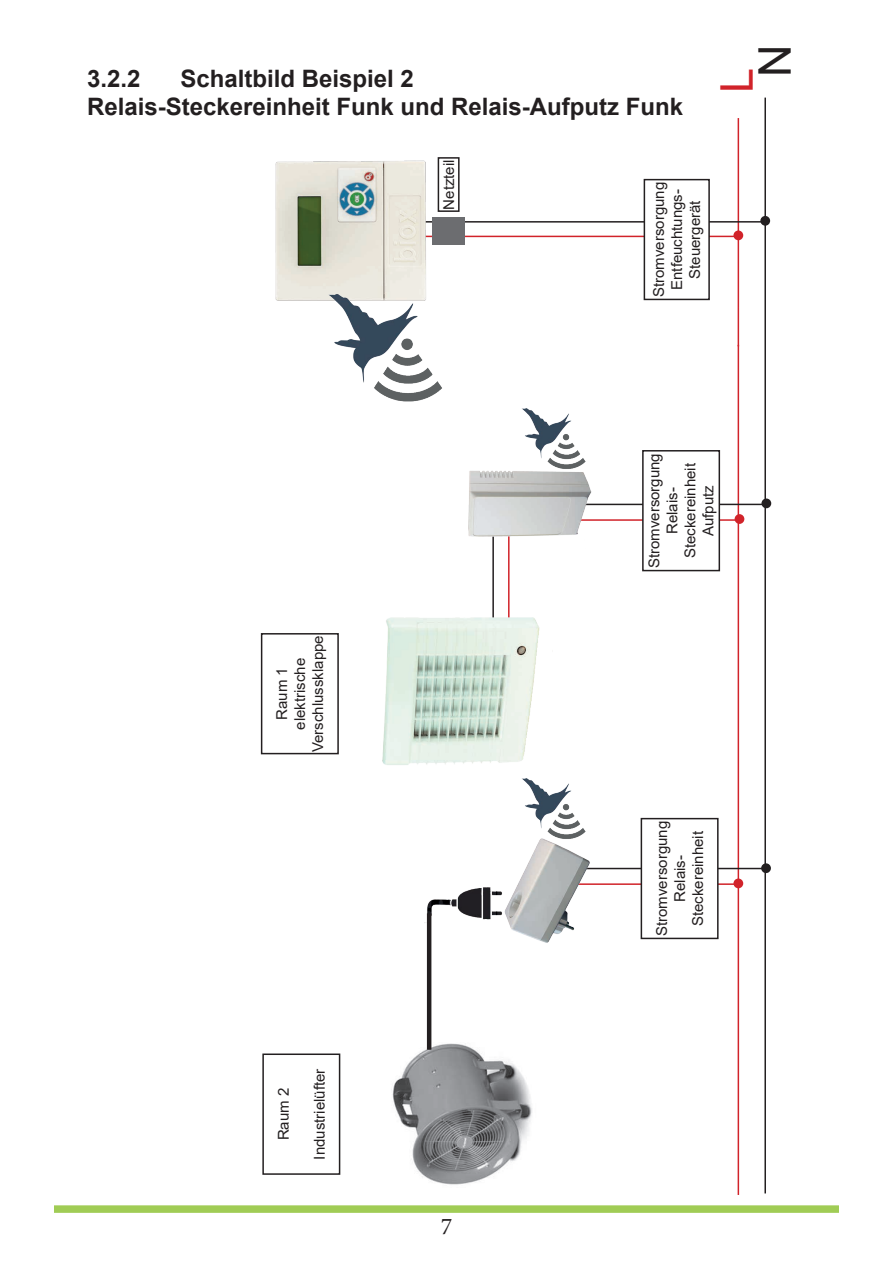
<style>
.page{position:relative;width:893px;height:1263px;background:#fff}
.page>*{position:absolute;margin:0;border:0;box-sizing:border-box;transform-origin:0 0}
.t1{font:45px "Arial";color:#d1232a}
.t2{font:45px "Arial";color:#231f20}
.t3{font:700 24px/28.8px "Arial";color:#231f20}
.t4{font:24px "Minion Pro";color:#231f20}
.t5{font:15px/18px "Arial";color:#231f20;text-align:center}
</style>
<div class="page">
<hr style="left:508px;top:524px;width:2px;height:185px;background:#d1232a">
<hr style="left:492px;top:498px;width:2px;height:197px;background:#231f20">
<hr style="left:738px;top:345px;width:1px;height:850px;background:#d1232a">
<hr style="left:556px;top:519px;width:184px;height:2px;background:#d1232a">
<hr style="left:764px;top:98px;width:2px;height:1095px;background:#231f20">
<hr style="left:570px;top:504px;width:196px;height:1px;background:#231f20">
<hr style="left:738px;top:308px;width:1px;height:38px;background:#d1232a">
<div style="left:735px;top:514px;width:9px;height:10px;background:#d1232a;border-radius:50%"></div>
<div style="left:761px;top:498px;width:10px;height:10px;background:#231f20;border-radius:50%"></div>
<div style="left:261px;top:633px;width:78px;height:121px;border:2px solid #231f20"></div>
<div style="left:262px;top:1053px;width:78px;height:122px;border:2px solid #231f20"></div>
<div style="left:733px;top:878px;width:10px;height:10px;background:#d1232a;border-radius:50%"></div>
<div style="left:761px;top:863px;width:10px;height:10px;background:#231f20;border-radius:50%"></div>
<div style="left:54px;top:1205px;width:785px;height:8px;background:#a0cc55"></div>
<div style="left:733px;top:230px;width:10px;height:10px;background:#d1232a;border-radius:50%"></div>
<div style="left:760px;top:216px;width:10px;height:10px;background:#231f20;border-radius:50%"></div>
<hr style="left:738px;top:118px;width:1px;height:190px;background:#d1232a">
<img style="left:522px;top:408px;width:50px;height:38px">
<img style="left:547px;top:432px;width:28px;height:14px">
<img style="left:382px;top:606px;width:158px;height:159px">
<hr style="left:554px;top:883px;width:184px;height:2px;background:#d1232a">
<hr style="left:567px;top:868px;width:197px;height:1px;background:#231f20">
<div style="left:641px;top:819px;width:77px;height:119px;background:#fff"></div>
<div style="left:641px;top:818px;width:78px;height:121px;border:2px solid #231f20"></div>
<img style="left:511px;top:838px;width:89px;height:105px">
<img style="left:392px;top:1027px;width:140px;height:158px">
<img style="left:522px;top:778px;width:50px;height:50px">
<img style="left:547px;top:802px;width:39px;height:39px">
<div style="left:643px;top:451px;width:76px;height:120px;background:#fff"></div>
<div style="left:642px;top:450px;width:78px;height:121px;border:2px solid #231f20"></div>
<img style="left:424px;top:883px;width:89px;height:46px">
<hr style="left:427px;top:913px;width:4px;height:137px;background:#231f20">
<img style="left:468px;top:446px;width:132px;height:110px">
<hr style="left:335px;top:236px;width:404px;height:1px;background:#d1232a">
<hr style="left:314px;top:221px;width:451px;height:2px;background:#231f20">
<div style="left:432px;top:217px;width:33px;height:28px;background:#6c6d70"></div>
<div style="left:438px;top:157px;width:22px;height:55px;border:2px solid #231f20"></div>
<img style="left:275px;top:160px;width:157px;height:141px">
<div style="left:644px;top:180px;width:65px;height:119px;background:#fff"></div>
<div style="left:644px;top:179px;width:66px;height:121px;border:2px solid #231f20"></div>
<img style="left:325px;top:285px;width:98px;height:98px">
<img style="left:374px;top:336px;width:68px;height:66px">
<h2 class="t3" style="left:87px;top:64px;width:598px;text-indent:93px">Schaltbild Beispiel 2<br>Relais-Steckereinheit Funk und Relais-Aufputz Funk</h2>
<h2 class="t3" style="left:87px;top:64px;width:55px">3.2.2</h2>
<p class="t5" style="left:440px;top:210px;width:52px;rotate:-90deg">Netzteil</p>
<p class="t5" style="left:650px;top:297px;width:117px;rotate:-90deg">Stromversorgung<br>Entfeuchtungs-<br>Steuergerät</p>
<h1 class="t2" style="left:744px;top:77px;width:34px;rotate:-90deg">N</h1>
<h1 class="t1" style="left:706px;top:93px;width:27px;rotate:-90deg">L</h1>
<p class="t5" style="left:273px;top:752px;width:118px;rotate:-90deg">Raum 1 elektrische<br>Verschlussklappe</p>
<p class="t5" style="left:274px;top:1140px;width:54px;rotate:-90deg">Raum 2</p>
<p class="t5" style="left:310px;top:1159px;width:93px;rotate:-90deg">Industrielüfter</p>
<h2 class="t4" style="left:441px;top:1210px;width:13px">7</h2>
<p class="t5" style="left:645px;top:568px;width:117px;rotate:-90deg">Stromversorgung<br>Relais-<br>Steckereinheit<br>Aufputz</p>
<p class="t5" style="left:653px;top:936px;width:117px;rotate:-90deg">Stromversorgung<br>Relais-<br>Steckereinheit</p>
</div>
